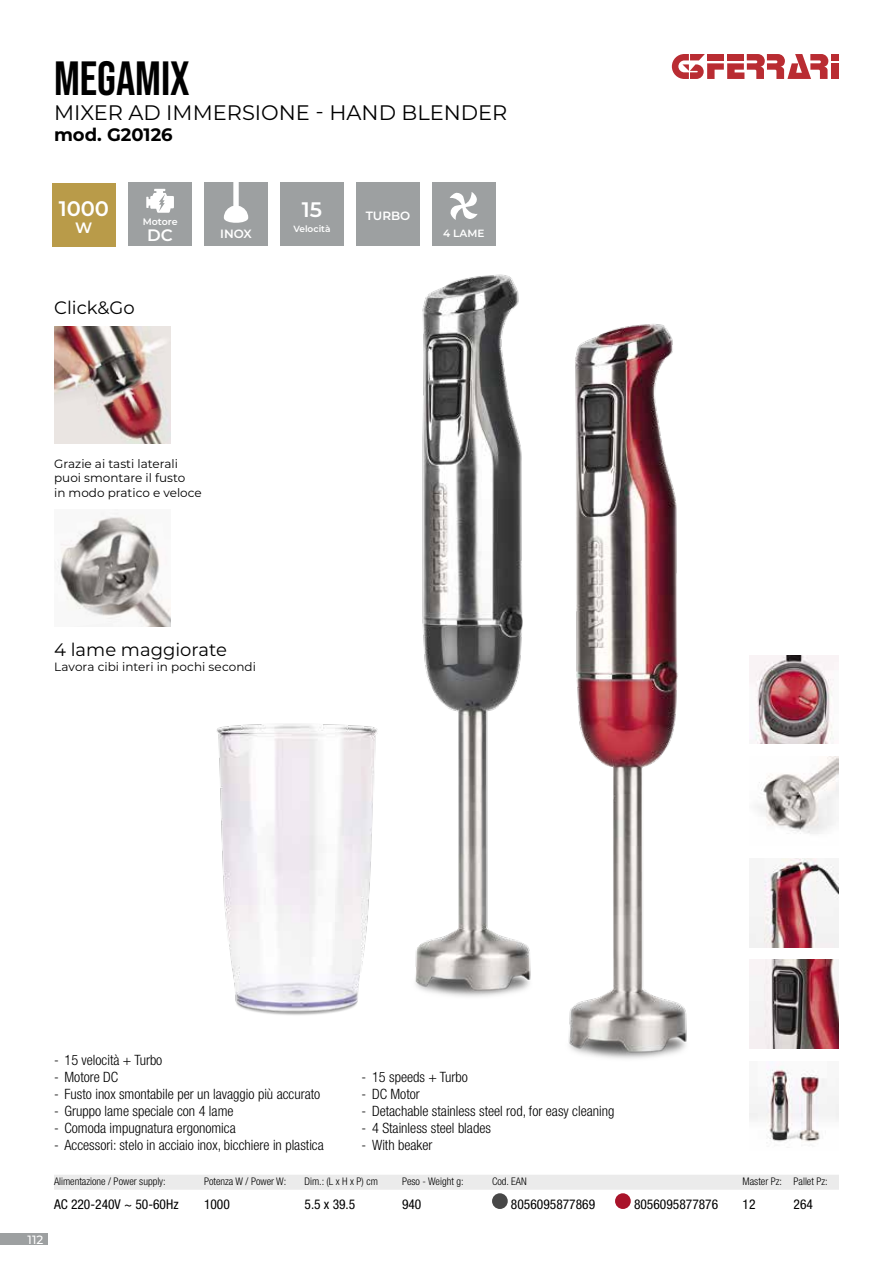
<style>
.page{position:relative;width:893px;height:1263px;background:#fff}
.page>*{position:absolute;margin:0;border:0;box-sizing:border-box;transform-origin:0 0}
.t1{font:48px "Bebas Neue";color:#000}
.t2{font:21px "Montserrat";color:#000}
.t3{font:600 21px "Montserrat";color:#fff}
.t4{font:18px "Montserrat";color:#000}
.t5{font:700 18px "Montserrat";color:#000}
.t6{font:600 16.65px "Montserrat";color:#fff}
.t7{font:600 15px "Montserrat";color:#fff}
.t8{font:300 condensed 14.25px "Helvetica Neue LT Std";color:#000}
.t9{font:condensed 13.5px "Helvetica Neue LT Std";color:#000}
.t10{font:12px/14.4px "Montserrat";color:#000}
.t11{font:600 12px "Montserrat";color:#fff}
.t12{font:500 12px "Montserrat";color:#fff}
.t13{font:300 condensed 10.5px "Helvetica Neue LT Std";color:#000}
.t14{font:600 10.5px "Montserrat";color:#fff}
.t15{font:600 9.45px "Montserrat";color:#fff}
.t16{font:600 9px "Montserrat";color:#fff}
</style>
<div class="page">
<div style="left:0;top:1233px;width:48px;height:12px;background:#9da0a1"></div>
<div style="left:831px;top:63px;width:8px;height:16px;background:#b92c32"></div>
<div style="left:831px;top:54px;width:8px;height:6px;background:#b92c32"></div>
<svg style="left:672px;top:54px;width:156px;height:25px"></svg>
<img style="left:217px;top:723px;width:161px;height:292px">
<img style="left:415px;top:274px;width:272px;height:785px">
<img style="left:749px;top:655px;width:89px;height:89px">
<img style="left:757px;top:757px;width:81px;height:77px">
<img style="left:749px;top:1061px;width:89px;height:81px">
<img style="left:749px;top:858px;width:89px;height:89px">
<img style="left:749px;top:960px;width:89px;height:89px">
<div style="left:54px;top:1175px;width:785px;height:15px;background:#ebebeb"></div>
<div style="left:492px;top:1193px;width:16px;height:16px;background:#484848;border-radius:50%"></div>
<div style="left:615px;top:1193px;width:16px;height:16px;background:#a9132a;border-radius:50%"></div>
<div style="left:281px;top:183px;width:63px;height:63px;background:#9da0a1"></div>
<div style="left:357px;top:183px;width:63px;height:63px;background:#9da0a1"></div>
<div style="left:205px;top:183px;width:63px;height:63px;background:#9da0a1"></div>
<svg style="left:224px;top:183px;width:24px;height:40px"></svg>
<div style="left:52px;top:183px;width:64px;height:63px;background:#b99b49"></div>
<div style="left:432px;top:183px;width:63px;height:63px;background:#9da0a1"></div>
<svg style="left:450px;top:192px;width:28px;height:28px"></svg>
<div style="left:129px;top:183px;width:63px;height:63px;background:#9da0a1"></div>
<svg style="left:146px;top:189px;width:28px;height:24px"></svg>
<img style="left:54px;top:327px;width:117px;height:116px">
<img style="left:55px;top:513px;width:116px;height:113px">
<h1 class="t1" style="left:54px;top:51px;width:137px">MEGAMIX</h1>
<h2 class="t2" style="left:54px;top:98px;width:455px">MIXER AD IMMERSIONE - HAND BLENDER</h2>
<p class="t5" style="left:54px;top:122px;width:120px">mod. G20126</p>
<h2 class="t3" style="left:59px;top:194px;width:52px">1000</h2>
<p class="t7" style="left:75px;top:217px;width:19px">W</p>
<p class="t15" style="left:143px;top:215px;width:36px">Motore</p>
<p class="t6" style="left:147px;top:223px;width:27px">DC</p>
<p class="t4" style="left:54px;top:295px;width:82px">Click&amp;Go</p>
<p class="t11" style="left:220px;top:225px;width:33px">INOX</p>
<h2 class="t3" style="left:302px;top:195px;width:22px">15</h2>
<p class="t16" style="left:293px;top:222px;width:39px">Velocità</p>
<p class="t11" style="left:366px;top:207px;width:46px">TURBO</p>
<p class="t14" style="left:443px;top:226px;width:43px">4 LAME</p>
<p class="t10" style="left:54px;top:456px;width:149px">Grazie ai tasti laterali puoi smontare il fusto<br>in modo pratico e veloce</p>
<p class="t4" style="left:54px;top:638px;width:174px">4 lame maggiorate</p>
<p class="t10" style="left:54px;top:659px;width:203px">Lavora cibi interi in pochi secondi</p>
<p class="t12" style="left:28px;top:1231px;width:17px">112</p>
<p class="t8" style="left:54px;top:1051px;width:110px">- 15 velocità + Turbo</p>
<p class="t8" style="left:54px;top:1069px;width:66px">- Motore DC</p>
<p class="t8" style="left:54px;top:1086px;width:268px">- Fusto inox smontabile per un lavaggio più accurato</p>
<p class="t8" style="left:54px;top:1103px;width:181px">- Gruppo lame speciale con 4 lame</p>
<p class="t8" style="left:54px;top:1120px;width:183px">- Comoda impugnatura ergonomica</p>
<p class="t8" style="left:54px;top:1137px;width:271px">- Accessori: stelo in acciaio inox, bicchiere in plastica</p>
<p class="t8" style="left:361px;top:1069px;width:108px">- 15 speeds + Turbo</p>
<p class="t8" style="left:361px;top:1086px;width:60px">- DC Motor</p>
<p class="t8" style="left:361px;top:1103px;width:254px">- Detachable stainless steel rod, for easy cleaning</p>
<p class="t8" style="left:361px;top:1120px;width:131px">- 4 Stainless steel blades</p>
<p class="t8" style="left:361px;top:1137px;width:73px">- With beaker</p>
<p class="t13" style="left:54px;top:1176px;width:113px">Alimentazione / Power supply:</p>
<p class="t13" style="left:204px;top:1176px;width:84px">Potenza W / Power W:</p>
<p class="t13" style="left:305px;top:1176px;width:75px">Dim.: (L x H x P) cm</p>
<p class="t13" style="left:402px;top:1176px;width:63px">Peso - Weight g:</p>
<p class="t13" style="left:492px;top:1176px;width:36px">Cod. EAN</p>
<p class="t13" style="left:743px;top:1176px;width:87px">Master Pz: Pallet Pz:</p>
<p class="t9" style="left:54px;top:1196px;width:126px">AC 220-240V ~ 50-60Hz</p>
<p class="t9" style="left:204px;top:1196px;width:27px">1000</p>
<p class="t9" style="left:304px;top:1196px;width:52px">5.5 x 39.5</p>
<p class="t9" style="left:402px;top:1196px;width:21px">940</p>
<p class="t9" style="left:511px;top:1196px;width:86px">8056095877869</p>
<p class="t9" style="left:634px;top:1196px;width:86px">8056095877876</p>
<p class="t9" style="left:743px;top:1196px;width:14px">12</p>
<p class="t9" style="left:794px;top:1196px;width:21px">264</p>
</div>
